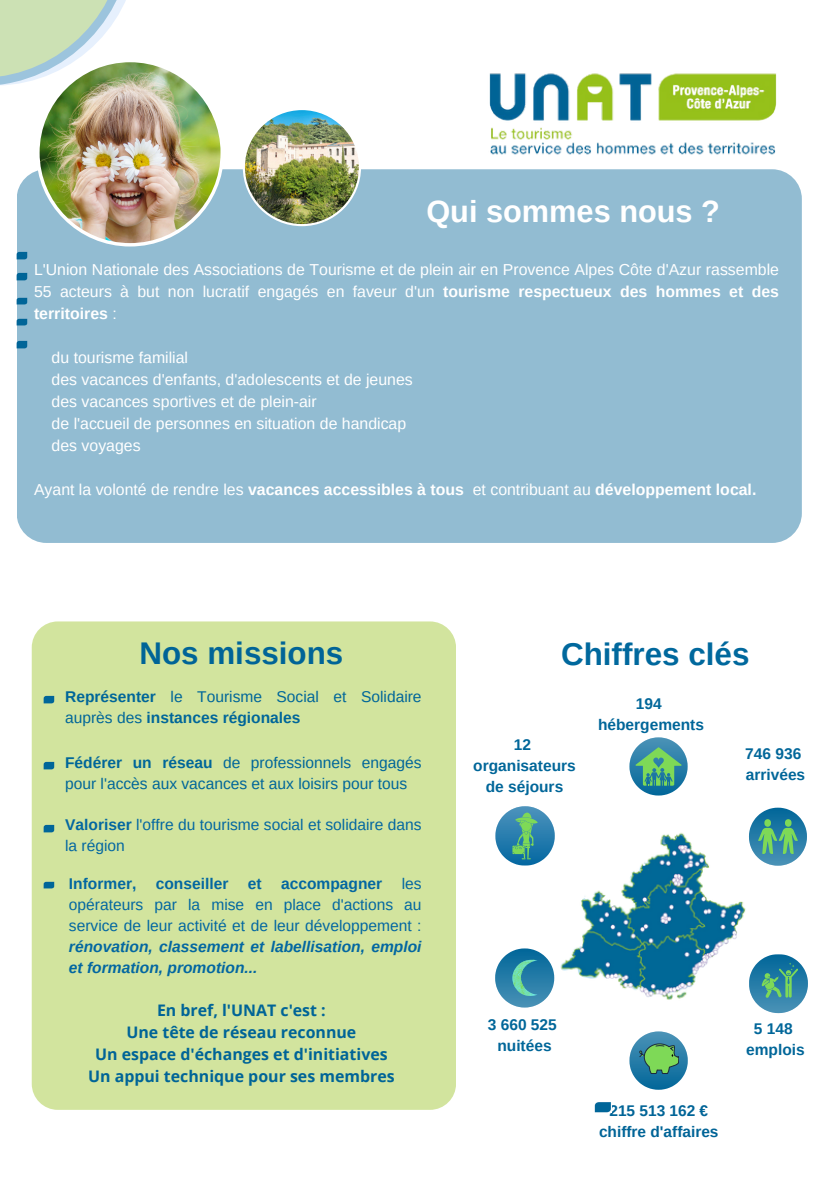
<style>
.page{position:relative;width:839px;height:1191px;background:#fff}
.page>*{position:absolute;margin:0;border:0;box-sizing:border-box;transform-origin:0 0}
.t1{font:700 31.4px "Arimo";color:#00689d}
.t2{font:700 31.4px "Arimo";color:#006497}
.t3{font:700 30.8px "Arimo";color:#fff}
.t4{font:700 16px/22px "Open Sans";color:#006497;text-align:center}
.t5{font:15.8px/22px "Arimo";color:#fff;text-align:justify}
.t6{font:700 15.8px "Arimo";color:#fff}
.t7{font:15.6px/21px "Arimo";color:#0367a1;text-align:justify}
.t8{font:15.6px/21px "Arimo";color:#069}
.t9{font:700 15.4px/21px "Arimo";color:#069;text-align:center}
.t10{font:700 15.4px/21px "Arimo";color:#006497;text-align:center}
.s1{font-weight:700}
.s2{font-weight:400}
.s3{font-weight:700;font-style:italic}
</style>
<div class="page">
<svg style="left:629px;top:1032px;width:58px;height:58px"></svg>
<svg style="left:495px;top:948px;width:58px;height:59px"></svg>
<svg style="left:749px;top:955px;width:58px;height:58px"></svg>
<svg style="left:495px;top:806px;width:58px;height:60px"></svg>
<svg style="left:749px;top:808px;width:58px;height:58px"></svg>
<svg style="left:629px;top:737px;width:58px;height:59px"></svg>
<img style="left:553px;top:826px;width:193px;height:174px">
<div style="left:32px;top:621px;width:424px;height:489px;background:#d2e49e;border-radius:26px"></div>
<svg style="left:44px;top:696px;width:10px;height:7px"></svg>
<svg style="left:44px;top:762px;width:10px;height:7px"></svg>
<svg style="left:44px;top:825px;width:10px;height:7px"></svg>
<svg style="left:44px;top:881px;width:10px;height:8px"></svg>
<div style="left:17px;top:169px;width:784px;height:374px;background:#92bcd2;border-radius:30px"></div>
<img style="left:243px;top:110px;width:118px;height:116px">
<img style="left:594px;top:1102px;width:17px;height:10px">
<img style="left:489px;top:73px;width:288px;height:82px">
<img style="left:0;top:0;width:224px;height:259px">
<p class="t3" style="left:426px;top:195px;width:295px">Qui sommes nous ?</p>
<h1 class="t5" style="left:34px;top:258px;width:746px">L'Union Nationale des Associations de Tourisme et de plein air en Provence Alpes Côte d'Azur rassemble 55 acteurs à but non lucratif engagés en faveur d'un <span class="s1">tourisme respectueux des hommes et des territoires</span> :</h1>
<p class="t5" style="left:52px;top:346px;width:138px">du tourisme familial</p>
<p class="t5" style="left:52px;top:368px;width:362px">des vacances d'enfants, d'adolescents et de jeunes</p>
<p class="t5" style="left:52px;top:390px;width:266px">des vacances sportives et de plein-air</p>
<p class="t5" style="left:52px;top:412px;width:356px">de l'accueil de personnes en situation de handicap</p>
<p class="t5" style="left:52px;top:434px;width:90px">des voyages</p>
<p class="t6" style="left:34px;top:480px;width:723px"><span class="s2">Ayant la volonté de rendre les</span> vacances accessibles à tous <span class="s2">et contribuant au</span> développement local.</p>
<p class="t2" style="left:139px;top:636px;width:205px">Nos missions</p>
<p class="t8" style="left:65px;top:686px;width:358px"><span class="s1">Représenter</span> le Tourisme Social et Solidaire auprès des <span class="s1">instances régionales</span></p>
<p class="t8" style="left:65px;top:752px;width:358px"><span class="s1">Fédérer un réseau</span> de professionnels engagés pour l'accès aux vacances et aux loisirs pour tous</p>
<p class="t7" style="left:65px;top:814px;width:358px"><span class="s1">Valoriser</span> l'offre du tourisme social et solidaire dans la région</p>
<p class="t7" style="left:69px;top:873px;width:354px"><span class="s1">Informer, conseiller et accompagner</span> les opérateurs par la mise en place d'actions au service de leur activité et de leur développement : <span class="s3">rénovation, classement et labellisation, emploi et formation, promotion...</span></p>
<p class="t4" style="left:88px;top:998px;width:308px">En bref, l'UNAT c'est :<br>Une tête de réseau reconnue<br>Un espace d'échanges et d'initiatives<br>Un appui technique pour ses membres</p>
<p class="t1" style="left:561px;top:636px;width:190px">Chiffres clés</p>
<p class="t9" style="left:473px;top:734px;width:104px">12 organisateurs de séjours</p>
<p class="t9" style="left:598px;top:693px;width:107px">194 hébergements</p>
<p class="t9" style="left:745px;top:743px;width:61px;text-align:left">746 936 arrivées</p>
<h1 class="t9" style="left:488px;top:1014px;width:70px">3 660 525 nuitées</h1>
<p class="t10" style="left:599px;top:1100px;width:121px">215 513 162 € chiffre d'affaires</p>
<p class="t9" style="left:746px;top:1018px;width:60px">5 148 emplois</p>
</div>
